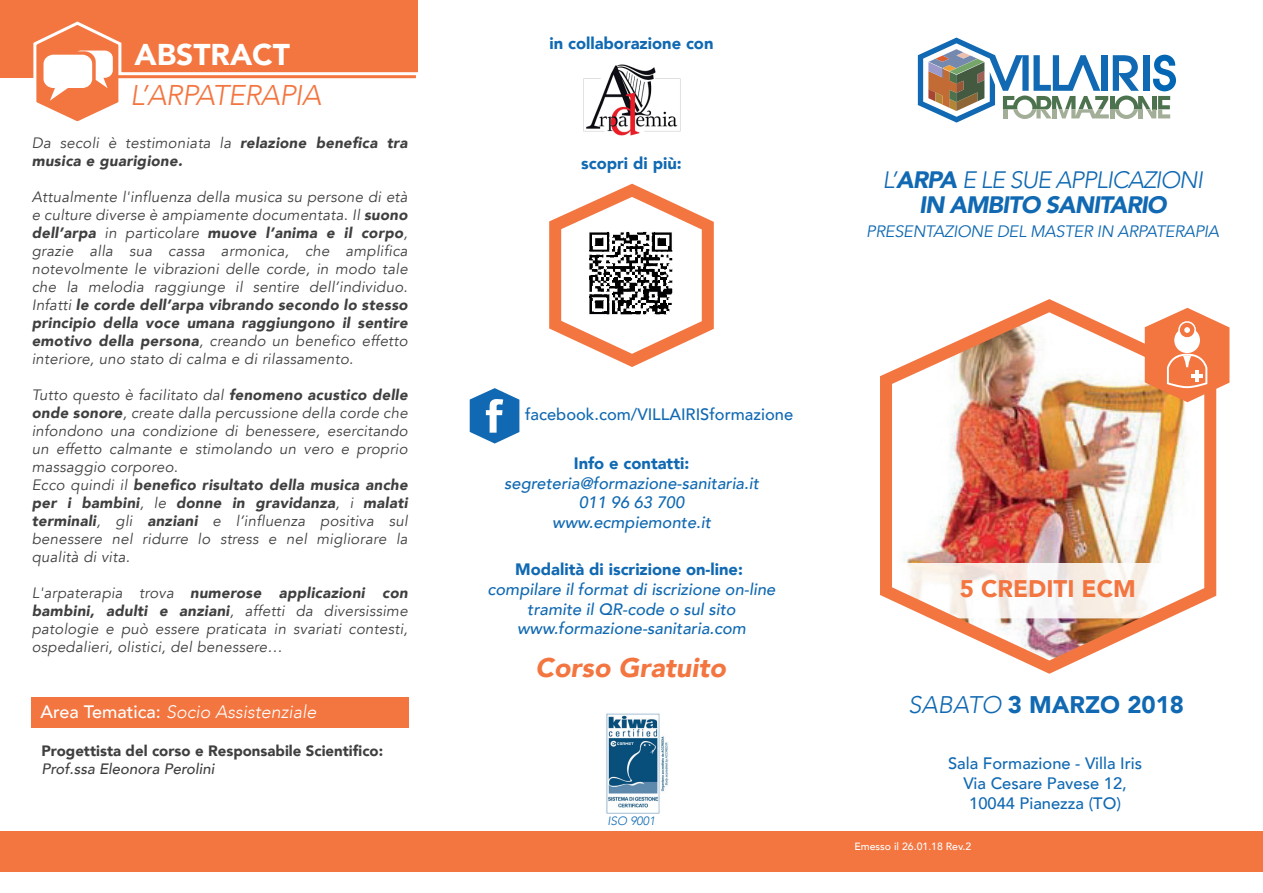
<style>
.page{position:relative;width:1263px;height:893px;background:#fff}
.page>*{position:absolute;margin:0;border:0;box-sizing:border-box;transform-origin:0 0}
.t1{font:900 30px "Avenir";color:#fff}
.t2{font:italic 300 28.5px "Avenir";letter-spacing:-.025em;color:#f37540}
.t3{font:italic 900 27px "Avenir";color:#f37540}
.t4{font:900 24px "Avenir";color:#1069b2}
.t5{font:900 24px "Avenir";color:#f37540}
.t6{font:italic 900 23.7px/25.2px "Avenir";letter-spacing:-.04em;color:#1069b2;text-align:center}
.t7{font:italic 300 18px "Avenir";color:#fff}
.t8{font:italic 500 16.5px/19.8px "Avenir";color:#1069b2;text-align:center}
.t9{font:500 16.5px/19.8px "Avenir";color:#1069b2;text-align:center}
.t10{font:900 16.5px "Avenir";color:#1069b2}
.t11{font:italic 16.5px "Avenir";letter-spacing:-.02em;color:#1069b2}
.t12{font:italic 15px/18px "Avenir";letter-spacing:.02em;color:#3f3f40;text-align:justify}
.t13{font:italic 900 15px/18px "Avenir";letter-spacing:.02em;color:#3f3f40}
.t14{font:900 15px "Avenir";color:#3f3f40}
.t15{font:italic 500 15px "Avenir";color:#3f3f40}
.t16{font:italic 300 12px "Avenir";color:#1069b2}
.t17{font:500 10.5px "Avenir";color:#fff}
.s1{font-weight:400}
.s2{font-weight:900}
.s3{font-weight:500;font-style:normal}
.s4{font-weight:300}
.s5{font-weight:300;font-style:italic}
</style>
<div class="page">
<div style="left:0;top:0;width:417px;height:78px;background:#f37540"></div>
<svg style="left:33px;top:20px;width:385px;height:102px"></svg>
<div style="left:0;top:831px;width:1263px;height:41px;background:#f37540"></div>
<div style="left:32px;top:697px;width:377px;height:30px;background:#f37540"></div>
<img style="left:606px;top:713px;width:62px;height:101px">
<svg style="left:470px;top:388px;width:49px;height:56px"></svg>
<svg style="left:918px;top:38px;width:258px;height:85px"></svg>
<img style="left:880px;top:299px;width:336px;height:375px">
<svg style="left:1145px;top:308px;width:84px;height:94px"></svg>
<img style="left:583px;top:64px;width:98px;height:72px">
<svg style="left:549px;top:184px;width:165px;height:183px"></svg>
<h1 class="t1" style="left:134px;top:29px;width:157px">ABSTRACT</h1>
<h2 class="t2" style="left:130px;top:78px;width:193px">L’ARPATERAPIA</h2>
<p class="t13" style="left:32px;top:134px;width:377px"><span class="s1">Da secoli è testimoniata la</span> relazione benefica tra musica e guarigione.</p>
<p class="t12" style="left:32px;top:188px;width:377px">Attualmente l'influenza della musica su persone di età e culture diverse è ampiamente documentata. Il <span class="s2">suono dell’arpa</span> in particolare <span class="s2">muove l’anima e il corpo</span>, grazie alla sua cassa armonica, che amplifica notevolmente le vibrazioni delle corde, in modo tale che la melodia raggiunge il sentire dell’individuo.<br>Infatti <span class="s2">le corde dell’arpa vibrando secondo lo stesso principio della voce umana raggiungono il sentire emotivo della persona</span>, creando un benefico effetto interiore, uno stato di calma e di rilassamento.</p>
<p class="t12" style="left:32px;top:386px;width:377px;text-align:left">Tutto questo è facilitato dal <span class="s2">fenomeno acustico delle onde sonore</span>, create dalla percussione della corde che infondono una condizione di benessere, esercitando un effetto calmante e stimolando un vero e proprio massaggio corporeo.<br>Ecco quindi il <span class="s2">benefico risultato della musica anche per i bambini</span>, le <span class="s2">donne in gravidanza</span>, i <span class="s2">malati terminali</span>, gli <span class="s2">anziani</span> e l’influenza positiva sul benessere nel ridurre lo stress e nel migliorare la qualità di vita.</p>
<p class="t12" style="left:32px;top:584px;width:377px">L'arpaterapia trova <span class="s2">numerose applicazioni con bambini, adulti e anziani</span>, affetti da diversissime patologie e può essere praticata in svariati contesti, ospedalieri, olistici, del benessere…</p>
<p class="t7" style="left:40px;top:701px;width:278px"><span class="s3">Area Tematica:</span> Socio Assistenziale</p>
<p class="t14" style="left:41px;top:738px;width:343px">Progettista del corso e Responsabile Scientifico:</p>
<p class="t15" style="left:41px;top:760px;width:174px">Prof.ssa Eleonora Perolini</p>
<p class="t10" style="left:549px;top:29px;width:166px">in collaborazione con</p>
<p class="t10" style="left:581px;top:149px;width:102px">scopri di più:</p>
<h3 class="t6" style="left:883px;top:167px;width:322px"><span class="s4">L’</span>ARPA <span class="s4">E LE SUE APPLICAZIONI<br></span>IN AMBITO SANITARIO</h3>
<p class="t11" style="left:866px;top:222px;width:354px">PRESENTAZIONE DEL MASTER IN ARPATERAPIA</p>
<p class="t9" style="left:525px;top:404px;width:270px">facebook.com/VILLAIRISformazione</p>
<p class="t10" style="left:574px;top:449px;width:117px">Info e contatti:</p>
<p class="t8" style="left:504px;top:473px;width:256px">segreteria@formazione-sanitaria.it<br>011 96 63 700 www.ecmpiemonte.it</p>
<p class="t10" style="left:515px;top:555px;width:229px">Modalità di iscrizione on-line:</p>
<p class="t8" style="left:487px;top:579px;width:289px">compilare il format di iscrizione on-line tramite il QR-code o sul sito www.formazione-sanitaria.com</p>
<h3 class="t3" style="left:536px;top:645px;width:192px">Corso Gratuito</h3>
<p class="t16" style="left:607px;top:813px;width:49px">ISO 9001</p>
<h3 class="t5" style="left:960px;top:568px;width:177px">5 CREDITI ECM</h3>
<h3 class="t4" style="left:908px;top:684px;width:278px"><span class="s5">SABATO</span> 3 MARZO 2018</h3>
<p class="t9" style="left:948px;top:753px;width:196px">Sala Formazione - Villa Iris<br>Via Cesare Pavese 12,<br>10044 Pianezza (TO)</p>
<p class="t17" style="left:854px;top:837px;width:118px">Emesso il 26.01.18 Rev.2</p>
</div>
